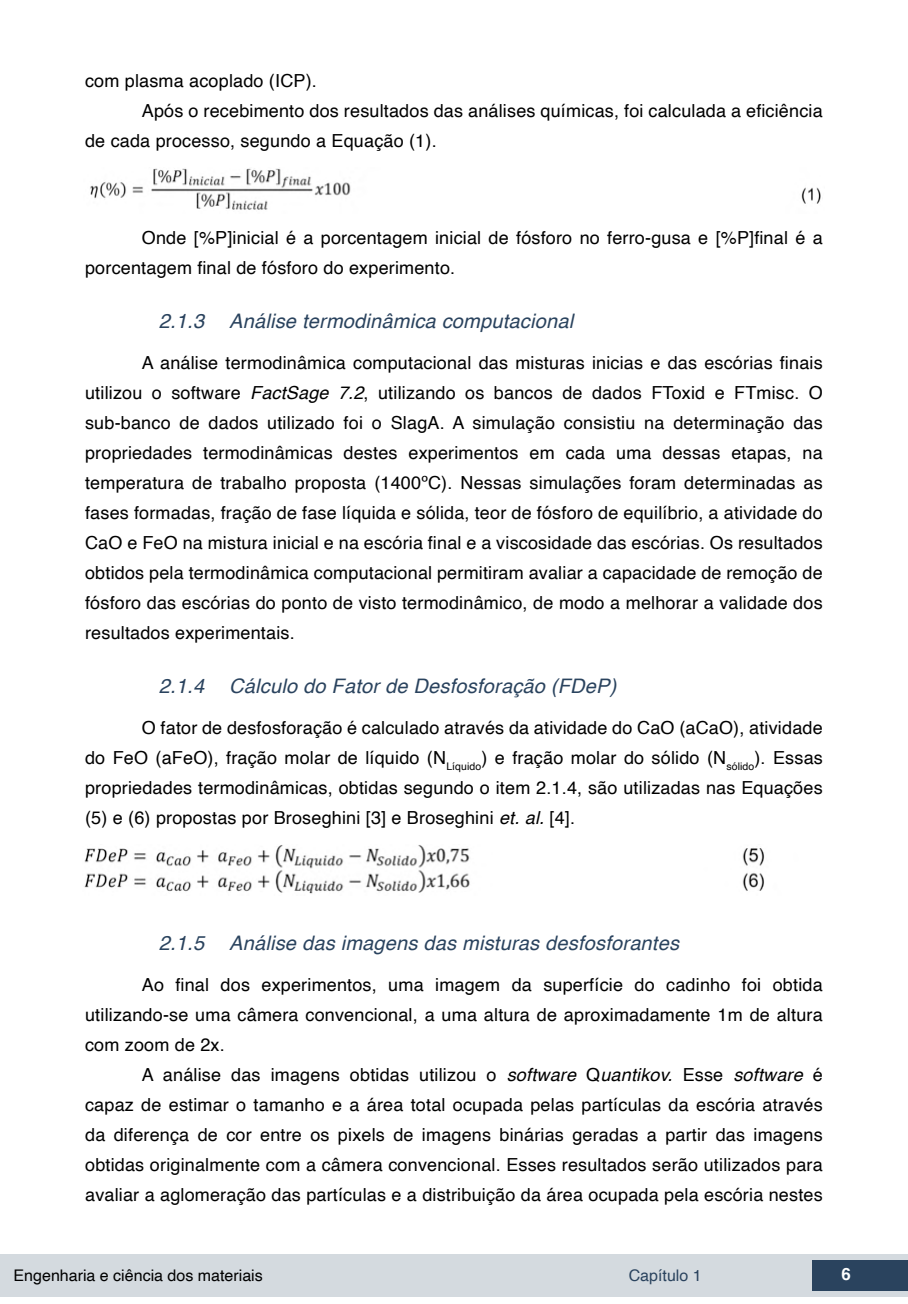
<style>
.page{position:relative;width:908px;height:1304px;background:#fff}
.page>*{position:absolute;margin:0;border:0;box-sizing:border-box;transform-origin:0 0}
.t1{font:italic 20px "Helvetica";letter-spacing:.01em;color:#2a435e}
.t2{font:18px/30px "Helvetica";letter-spacing:.01em;color:#000;text-align:justify}
.t3{font:700 16.8px "Helvetica";color:#fff}
.t4{font:16px "Helvetica";color:#000}
.t5{font:16px "Helvetica";color:#2a435e}
.s1{font-style:italic}
</style>
<div class="page">
<div style="left:0;top:1254px;width:906px;height:43px;background:#d4dadf"></div>
<div style="left:812px;top:1261px;width:95px;height:30px;background:#2a435e"></div>
<img style="left:90px;top:168px;width:731px;height:42px">
<img style="left:84px;top:845px;width:680px;height:49px">
<p class="t2" style="left:85px;top:66px;width:233px">com plasma acoplado (ICP).</p>
<p class="t2" style="left:142px;top:96px;width:682px">Após o recebimento dos resultados das análises químicas, foi calculada a eficiência</p>
<p class="t2" style="left:85px;top:126px;width:353px">de cada processo, segundo a Equação (1).</p>
<p class="t2" style="left:85px;top:223px;width:738px;text-indent:57px">Onde [%P]inicial é a porcentagem inicial de fósforo no ferro-gusa e [%P]final é a porcentagem final de fósforo do experimento.</p>
<p class="t1" style="left:159px;top:305px;width:47px">2.1.3</p>
<p class="t1" style="left:229px;top:305px;width:345px">Análise termodinâmica computacional</p>
<p class="t2" style="left:85px;top:348px;width:738px;text-indent:57px">A análise termodinâmica computacional das misturas inicias e das escórias finais utilizou o software <span class="s1">FactSage 7.2</span>, utilizando os bancos de dados FToxid e FTmisc. O sub-banco de dados utilizado foi o SlagA. A simulação consistiu na determinação das propriedades termodinâmicas destes experimentos em cada uma dessas etapas, na temperatura de trabalho proposta (1400ºC). Nessas simulações foram determinadas as fases formadas, fração de fase líquida e sólida, teor de fósforo de equilíbrio, a atividade do CaO e FeO na mistura inicial e na escória final e a viscosidade das escórias. Os resultados obtidos pela termodinâmica computacional permitiram avaliar a capacidade de remoção de fósforo das escórias do ponto de visto termodinâmico, de modo a melhorar a validade dos resultados experimentais.</p>
<p class="t1" style="left:159px;top:670px;width:47px">2.1.4</p>
<p class="t1" style="left:229px;top:670px;width:388px">Cálculo do Fator de Desfosforação (FDeP)</p>
<p class="t2" style="left:85px;top:714px;width:739px;text-indent:57px">O fator de desfosforação é calculado através da atividade do CaO (aCaO), atividade do FeO (aFeO), fração molar de líquido (N<sub>Líquido</sub>) e fração molar do sólido (N<sub>sólido</sub>). Essas propriedades termodinâmicas, obtidas segundo o item 2.1.4, são utilizadas nas Equações (5) e (6) propostas por Broseghini [3] e Broseghini <span class="s1">et. al.</span> [4].</p>
<p class="t1" style="left:159px;top:927px;width:47px">2.1.5</p>
<p class="t1" style="left:229px;top:927px;width:451px">Análise das imagens das misturas desfosforantes</p>
<p class="t2" style="left:85px;top:970px;width:738px;text-indent:57px">Ao final dos experimentos, uma imagem da superfície do cadinho foi obtida utilizando-se uma câmera convencional, a uma altura de aproximadamente 1m de altura com zoom de 2x.</p>
<p class="t2" style="left:85px;top:1060px;width:738px;text-indent:57px">A análise das imagens obtidas utilizou o <span class="s1">software</span> Q<span class="s1">uantikov.</span> Esse <span class="s1">software</span> é capaz de estimar o tamanho e a área total ocupada pelas partículas da escória através da diferença de cor entre os pixels de imagens binárias geradas a partir das imagens obtidas originalmente com a câmera convencional. Esses resultados serão utilizados para avaliar a aglomeração das partículas e a distribuição da área ocupada pela escória nestes</p>
<p class="t4" style="left:14px;top:1263px;width:250px">Engenharia e ciência dos materiais</p>
<p class="t5" style="left:628px;top:1263px;width:74px">Capítulo 1</p>
<p class="t3" style="left:841px;top:1264px;width:11px">6</p>
</div>
